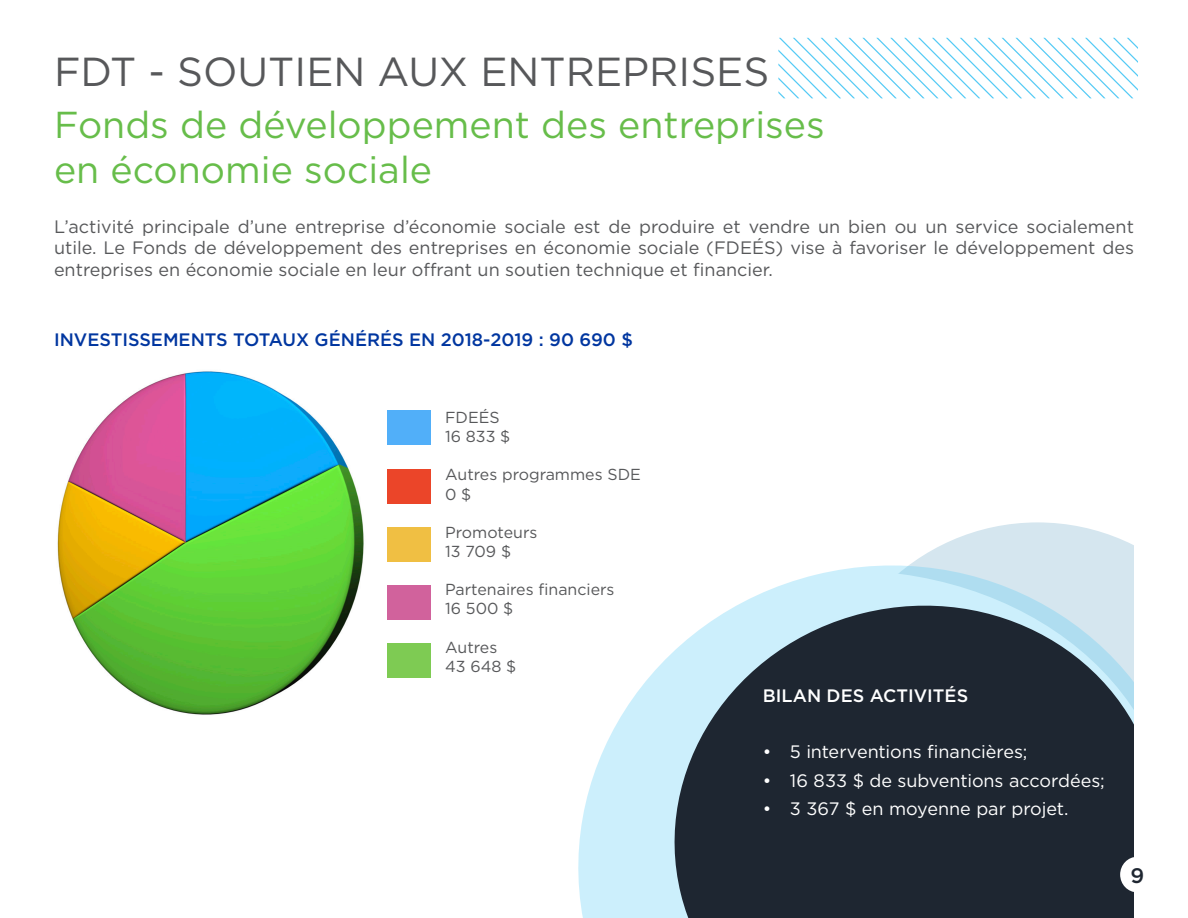
<style>
.page{position:relative;width:1188px;height:918px;background:#fff}
.page>*{position:absolute;margin:0;border:0;box-sizing:border-box;transform-origin:0 0}
.t1{font:40.5px "Gotham";color:#57585a}
.t2{font:37.5px/45px "Gotham";color:#67bd4a}
.t3{font:500 21px "Gotham";color:#1e2631}
.t4{font:18px/21.6px "Gotham";color:#57585a;text-align:justify}
.t5{font:18px "Gotham";letter-spacing:-.005em;color:#fff}
.t6{font:500 18px "Gotham";color:#0036a0}
.t7{font:500 18px "Gotham";color:#fff}
.t8{font:15.9px/19.2px "Gotham";color:#57585a}
</style>
<div class="page">
<svg style="left:778px;top:38px;width:360px;height:60px"></svg>
<svg style="left:969px;top:522px;width:137px;height:12px;fill:#d5e6ef"></svg>
<svg style="left:578px;top:534px;width:556px;height:384px"></svg>
<svg style="left:651px;top:581px;width:483px;height:337px;background:#495661"></svg>
<img style="left:57px;top:371px;width:307px;height:344px">
<div style="left:387px;top:411px;width:44px;height:34px;background:#51aff9"></div>
<div style="left:387px;top:469px;width:44px;height:34px;background:#eb4529"></div>
<div style="left:387px;top:527px;width:44px;height:34px;background:#f0bf43"></div>
<div style="left:387px;top:585px;width:44px;height:34px;background:#d1629c"></div>
<div style="left:387px;top:643px;width:44px;height:34px;background:#7ecb53"></div>
<div style="left:1120px;top:857px;width:35px;height:35px;background:#fff;border-radius:50%"></div>
<p class="t1" style="left:54px;top:46px;width:717px">FDT - SOUTIEN AUX ENTREPRISES</p>
<p class="t2" style="left:54px;top:102px;width:772px">Fonds de développement des entreprises en économie sociale</p>
<p class="t4" style="left:54px;top:215px;width:1082px">L’activité principale d’une entreprise d’économie sociale est de produire et vendre un bien ou un service socialement utile. Le Fonds de développement des entreprises en économie sociale (FDEÉS) vise à favoriser le développement des entreprises en économie sociale en leur offrant un soutien technique et financier.</p>
<p class="t6" style="left:54px;top:328px;width:580px">INVESTISSEMENTS TOTAUX GÉNÉRÉS EN 2018-2019 : 90 690 $</p>
<p class="t8" style="left:445px;top:408px;width:67px">FDEÉS<br>16 833 $</p>
<p class="t8" style="left:445px;top:465px;width:197px">Autres programmes SDE<br>0 $</p>
<p class="t8" style="left:445px;top:522px;width:94px">Promoteurs<br>13 709 $</p>
<p class="t8" style="left:445px;top:580px;width:171px">Partenaires financiers<br>16 500 $</p>
<p class="t8" style="left:445px;top:637px;width:73px">Autres<br>43 648 $</p>
<p class="t7" style="left:763px;top:683px;width:207px">BILAN DES ACTIVITÉS</p>
<p class="t5" style="left:763px;top:740px;width:266px">• 5 interventions financières;</p>
<p class="t5" style="left:763px;top:769px;width:343px">• 16 833 $ de subventions accordées;</p>
<p class="t5" style="left:763px;top:797px;width:307px">• 3 367 $ en moyenne par projet.</p>
<p class="t3" style="left:1130px;top:862px;width:15px">9</p>
</div>
